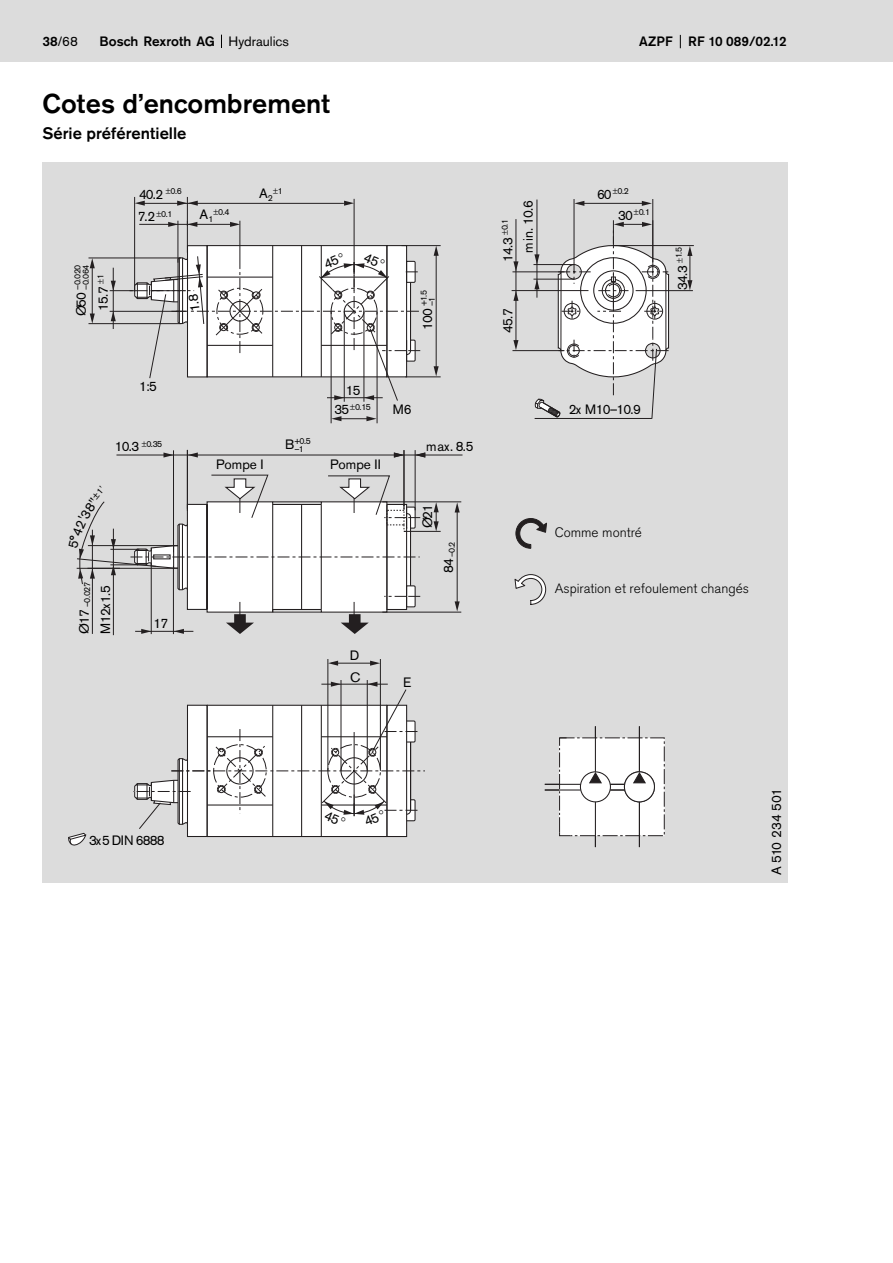
<style>
.page{position:relative;width:893px;height:1263px;background:#fff}
.page>*{position:absolute;margin:0;border:0;box-sizing:border-box;transform-origin:0 0}
.t1{font:500 27px "Akzidenz Grotesk BQ";color:#000}
.t2{font:500 16.5px "Akzidenz Grotesk BQ";color:#000}
.t3{font:13.5px "Akzidenz Grotesk BQ";letter-spacing:-.04em;color:#000}
.t4{font:500 13.5px "Akzidenz Grotesk BQ";color:#000}
.t5{font:300 13.5px "Akzidenz Grotesk BQ";color:#000}
.t6{font:13.5px "Akzidenz Grotesk BQ";letter-spacing:-.07em;color:#000}
.t7{font:8.7px/7.9px "Akzidenz Grotesk BQ";letter-spacing:-.07em;color:#000}
.s1{font-weight:500}
.s2{font-weight:400}
.s3{font-size:13.5px;color:#fff}
.s4{font-size:13.5px}
</style>
<div class="page">
<div style="left:0;top:0;width:893px;height:61px;background:#dcdcdc"></div>
<svg style="left:221px;top:35px;width:1px;height:13px"></svg>
<svg style="left:680px;top:35px;width:1px;height:13px"></svg>
<div style="left:43px;top:162px;width:744px;height:720px;background:#dcdcdc"></div>
<svg style="left:514px;top:574px;width:32px;height:31px"></svg>
<svg style="left:515px;top:518px;width:32px;height:31px"></svg>
<hr style="left:595px;top:802px;width:1px;height:45px;background:#231f20">
<hr style="left:595px;top:726px;width:1px;height:46px;background:#231f20">
<hr style="left:545px;top:784px;width:36px;height:1px;background:#231f20">
<hr style="left:545px;top:789px;width:36px;height:1px;background:#231f20">
<hr style="left:639px;top:802px;width:1px;height:45px;background:#231f20">
<hr style="left:639px;top:726px;width:1px;height:46px;background:#231f20">
<svg style="left:559px;top:737px;width:106px;height:99px;background:#e9e8e8"></svg>
<svg style="left:434px;top:503px;width:5px;height:28px"></svg>
<hr style="left:405px;top:377px;width:36px;height:1px;background:#231f20">
<hr style="left:173px;top:450px;width:1px;height:102px;background:#231f20">
<hr style="left:187px;top:221px;width:1px;height:32px;background:#231f20">
<hr style="left:134px;top:197px;width:1px;height:95px;background:#231f20">
<hr style="left:178px;top:221px;width:1px;height:42px;background:#231f20">
<hr style="left:240px;top:221px;width:1px;height:48px;background:#231f20">
<hr style="left:354px;top:199px;width:1px;height:74px;background:#231f20">
<hr style="left:331px;top:311px;width:1px;height:112px;background:#231f20">
<hr style="left:377px;top:311px;width:1px;height:112px;background:#231f20">
<hr style="left:401px;top:245px;width:40px;height:1px;background:#231f20">
<hr style="left:341px;top:680px;width:1px;height:91px;background:#231f20">
<hr style="left:367px;top:680px;width:1px;height:91px;background:#231f20">
<hr style="left:380px;top:659px;width:1px;height:112px;background:#231f20">
<hr style="left:328px;top:659px;width:1px;height:112px;background:#231f20">
<hr style="left:533px;top:279px;width:41px;height:1px;background:#231f20">
<hr style="left:533px;top:264px;width:41px;height:1px;background:#231f20">
<hr style="left:512px;top:272px;width:52px;height:1px;background:#231f20">
<hr style="left:512px;top:290px;width:76px;height:1px;background:#231f20">
<hr style="left:512px;top:350px;width:52px;height:1px;background:#231f20">
<hr style="left:652px;top:199px;width:1px;height:63px;background:#231f20">
<hr style="left:574px;top:199px;width:1px;height:63px;background:#231f20">
<hr style="left:636px;top:290px;width:57px;height:1px;background:#231f20">
<hr style="left:613px;top:245px;width:81px;height:1px;background:#231f20">
<hr style="left:404px;top:531px;width:37px;height:1px;background:#231f20">
<hr style="left:187px;top:450px;width:1px;height:59px;background:#231f20">
<hr style="left:382px;top:612px;width:79px;height:1px;background:#231f20">
<hr style="left:382px;top:502px;width:79px;height:1px;background:#231f20">
<hr style="left:404px;top:450px;width:1px;height:56px;background:#231f20">
<hr style="left:415px;top:450px;width:1px;height:60px;background:#231f20">
<hr style="left:537px;top:200px;width:1px;height:98px;background:#231f20">
<svg style="left:513px;top:340px;width:5px;height:10px"></svg>
<svg style="left:513px;top:261px;width:5px;height:10px"></svg>
<svg style="left:513px;top:291px;width:5px;height:10px"></svg>
<hr style="left:516px;top:219px;width:1px;height:125px;background:#231f20">
<svg style="left:687px;top:280px;width:5px;height:10px"></svg>
<hr style="left:690px;top:252px;width:1px;height:34px;background:#231f20">
<svg style="left:328px;top:661px;width:10px;height:5px"></svg>
<svg style="left:370px;top:661px;width:10px;height:5px"></svg>
<hr style="left:331px;top:663px;width:43px;height:1px;background:#231f20">
<hr style="left:116px;top:455px;width:346px;height:1px;background:#231f20">
<svg style="left:415px;top:452px;width:10px;height:5px"></svg>
<svg style="left:394px;top:452px;width:10px;height:6px"></svg>
<svg style="left:188px;top:452px;width:10px;height:5px"></svg>
<svg style="left:163px;top:452px;width:10px;height:6px"></svg>
<svg style="left:455px;top:502px;width:5px;height:10px"></svg>
<svg style="left:455px;top:601px;width:5px;height:10px"></svg>
<hr style="left:457px;top:509px;width:1px;height:98px;background:#231f20">
<svg style="left:434px;top:246px;width:5px;height:10px"></svg>
<svg style="left:434px;top:366px;width:5px;height:10px"></svg>
<hr style="left:436px;top:252px;width:1px;height:120px;background:#231f20">
<hr style="left:139px;top:224px;width:98px;height:1px;background:#231f20">
<hr style="left:139px;top:203px;width:205px;height:1px;background:#231f20">
<svg style="left:230px;top:222px;width:10px;height:5px"></svg>
<svg style="left:135px;top:201px;width:10px;height:5px"></svg>
<svg style="left:344px;top:201px;width:10px;height:5px"></svg>
<svg style="left:366px;top:416px;width:11px;height:5px"></svg>
<svg style="left:331px;top:416px;width:10px;height:5px"></svg>
<hr style="left:337px;top:418px;width:33px;height:1px;background:#231f20">
<svg style="left:68px;top:833px;width:18px;height:13px"></svg>
<hr style="left:113px;top:529px;width:1px;height:106px;background:#231f20">
<svg style="left:90px;top:259px;width:5px;height:9px"></svg>
<svg style="left:90px;top:313px;width:5px;height:10px"></svg>
<hr style="left:92px;top:262px;width:1px;height:57px;background:#231f20">
<hr style="left:88px;top:323px;width:93px;height:1px;background:#231f20">
<hr style="left:88px;top:258px;width:93px;height:1px;background:#231f20">
<svg style="left:677px;top:246px;width:15px;height:17px"></svg>
<svg style="left:534px;top:201px;width:136px;height:218px"></svg>
<svg style="left:157px;top:197px;width:41px;height:30px"></svg>
<svg style="left:76px;top:475px;width:344px;height:159px"></svg>
<svg style="left:110px;top:245px;width:309px;height:165px"></svg>
<svg style="left:133px;top:682px;width:286px;height:155px"></svg>
<p class="t3" style="left:43px;top:36px;width:37px"><span class="s1">38</span>/68</p>
<p class="t4" style="left:100px;top:36px;width:191px">Bosch Rexroth AG <span class="s2">Hydraulics</span></p>
<p class="t4" style="left:639px;top:37px;width:149px">AZPF RF 10 089/02.12</p>
<h1 class="t1" style="left:43px;top:95px;width:289px">Cotes d’encombrement</h1>
<p class="t2" style="left:43px;top:127px;width:145px">Série préférentielle</p>
<p class="t7" style="left:74px;top:316px;width:53px;text-align:right;rotate:-90deg"><span class="s3">Ø50</span> –0.020 –0.064</p>
<p class="t3" style="left:99px;top:311px;width:38px;rotate:-90deg">15.7 <sup>1</sup></p>
<p class="t3" style="left:139px;top:190px;width:44px">40.2 <sup>0.6</sup></p>
<p class="t3" style="left:138px;top:212px;width:37px">7.2 <sup>0.1</sup></p>
<p class="t3" style="left:200px;top:210px;width:15px">A<sub>1</sub></p>
<p class="t7" style="left:218px;top:209px;width:13px">0.4</p>
<p class="t3" style="left:259px;top:189px;width:15px">A<sub>2</sub></p>
<p class="t7" style="left:278px;top:188px;width:7px">1</p>
<p class="t7" style="left:421px;top:306px;width:18px;text-indent:-24px;rotate:-90deg"><span class="s4">100</span> +1.5 –1</p>
<p class="t3" style="left:139px;top:381px;width:19px">1:5</p>
<p class="t3" style="left:115px;top:442px;width:49px">10.3 <sup>0.35</sup></p>
<p class="t7" style="left:84px;top:634px;width:53px;rotate:-90deg"><sup>Ø17</sup> –0.027</p>
<p class="t3" style="left:101px;top:634px;width:50px;rotate:-90deg">M12x1.5</p>
<p class="t3" style="left:153px;top:619px;width:16px">17</p>
<p class="t7" style="left:285px;top:438px;width:27px;text-align:center"><span class="s4">B</span>+0.5 –1</p>
<p class="t3" style="left:346px;top:385px;width:16px">15</p>
<p class="t7" style="left:334px;top:404px;width:38px"><span class="s4">35</span> 0.15</p>
<p class="t3" style="left:216px;top:460px;width:49px">Pompe I</p>
<p class="t3" style="left:330px;top:460px;width:52px">Pompe II</p>
<p class="t3" style="left:393px;top:404px;width:20px">M6</p>
<p class="t3" style="left:426px;top:442px;width:49px">max. 8.5</p>
<p class="t3" style="left:423px;top:528px;width:26px;rotate:-90deg">Ø21</p>
<p class="t7" style="left:449px;top:573px;width:33px;rotate:-90deg"><sup>84</sup> –0.2</p>
<p class="t3" style="left:350px;top:651px;width:11px">D</p>
<p class="t3" style="left:350px;top:672px;width:12px">C</p>
<p class="t3" style="left:403px;top:677px;width:10px">E</p>
<p class="t3" style="left:503px;top:262px;width:44px;rotate:-90deg">14.3 <sup>0.1</sup></p>
<p class="t3" style="left:523px;top:253px;width:54px;rotate:-90deg">min. 10.6</p>
<p class="t3" style="left:503px;top:333px;width:26px;rotate:-90deg">45.7</p>
<p class="t7" style="left:597px;top:189px;width:33px"><span class="s4">60</span> 0.2</p>
<p class="t7" style="left:618px;top:209px;width:33px"><span class="s4">30</span> 0.1</p>
<p class="t3" style="left:678px;top:290px;width:44px;rotate:-90deg">34.3 <sup>1.5</sup></p>
<p class="t3" style="left:569px;top:404px;width:74px">2x M10–10.9</p>
<p class="t5" style="left:555px;top:528px;width:89px">Comme montré</p>
<p class="t5" style="left:555px;top:583px;width:196px">Aspiration et refoulement changés</p>
<p class="t6" style="left:89px;top:836px;width:77px">3x5 DIN 6888</p>
<p class="t3" style="left:772px;top:875px;width:89px;rotate:-90deg">A 510 234 501</p>
</div>
